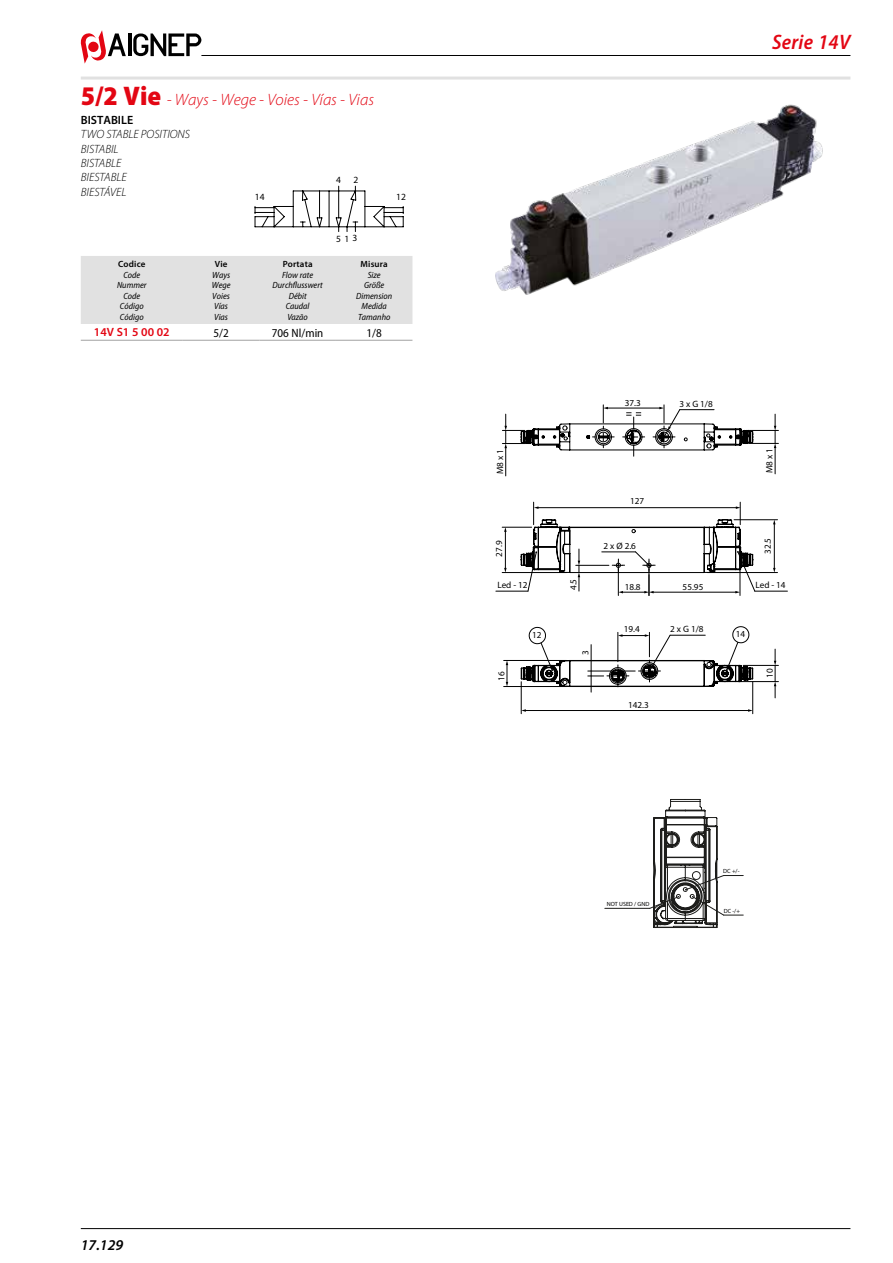
<style>
.page{position:relative;width:893px;height:1263px;background:#fff}
.page>*{position:absolute;margin:0;border:0;box-sizing:border-box;transform-origin:0 0}
.t1{font:italic 600 semi-condensed 21px "Myriad Pro";letter-spacing:.02em;color:#e30613}
.t2{font:italic 300 16.5px "Myriad Pro";color:#e30613}
.t3{font:italic 600 15px "Myriad Pro";color:#000}
.t4{font:italic 300 12px/14.4px "Myriad Pro";color:#000}
.t5{font:semi-condensed 12px "Myriad Pro";color:#000}
.t6{font:600 12px "Myriad Pro";color:#e30613}
.t7{font:600 12px "Myriad Pro";color:#000}
.t8{font:300 condensed 9.45px "Helvetica Neue LT Std";letter-spacing:.165em;color:#000}
.t9{font:9.15px "Myriad Pro";color:#000}
.t10{font:italic semi-condensed 9px/10.5px "Myriad Pro";color:#000;text-align:center}
.t11{font:600 9px "Myriad Pro";letter-spacing:.02em;color:#000}
.t12{font:6px "Myriad Pro";color:#000}
.s1{font-weight:900;font-style:normal;font-stretch:semi-condensed;font-size:27px}
</style>
<div class="page">
<hr style="left:81px;top:1228px;width:769px;height:1px;background:#000">
<hr style="left:201px;top:55px;width:649px;height:1px;background:#000">
<hr style="left:128px;top:33px;width:3px;height:23px;background:#000">
<svg style="left:133px;top:33px;width:68px;height:23px"></svg>
<svg style="left:80px;top:30px;width:46px;height:34px"></svg>
<hr style="left:81px;top:77px;width:769px;height:3px;background:#e1e1e1">
<img style="left:496px;top:104px;width:327px;height:191px">
<hr style="left:496px;top:591px;width:32px;height:1px;background:#000">
<hr style="left:755px;top:591px;width:32px;height:1px;background:#000">
<svg style="left:774px;top:414px;width:2px;height:60px"></svg>
<hr style="left:748px;top:430px;width:30px;height:1px;background:#000">
<hr style="left:748px;top:443px;width:30px;height:1px;background:#000">
<hr style="left:525px;top:710px;width:224px;height:1px;background:#000">
<hr style="left:752px;top:682px;width:1px;height:32px;background:#000">
<hr style="left:521px;top:682px;width:1px;height:32px;background:#000">
<hr style="left:505px;top:531px;width:1px;height:38px;background:#000">
<hr style="left:502px;top:527px;width:30px;height:1px;background:#000">
<hr style="left:502px;top:572px;width:65px;height:1px;background:#000">
<hr style="left:774px;top:523px;width:1px;height:46px;background:#000">
<hr style="left:734px;top:519px;width:43px;height:1px;background:#000">
<hr style="left:707px;top:572px;width:70px;height:1px;background:#000">
<svg style="left:506px;top:661px;width:2px;height:25px"></svg>
<hr style="left:504px;top:686px;width:63px;height:1px;background:#000">
<hr style="left:504px;top:660px;width:63px;height:1px;background:#000">
<svg style="left:774px;top:649px;width:2px;height:49px"></svg>
<hr style="left:739px;top:681px;width:39px;height:1px;background:#000">
<hr style="left:743px;top:665px;width:35px;height:1px;background:#000">
<svg style="left:520px;top:502px;width:235px;height:190px"></svg>
<svg style="left:502px;top:405px;width:251px;height:71px"></svg>
<hr style="left:605px;top:908px;width:45px;height:1px;background:#1d1d1b">
<svg style="left:649px;top:799px;width:94px;height:129px"></svg>
<svg style="left:255px;top:186px;width:149px;height:46px"></svg>
<div style="left:81px;top:256px;width:331px;height:68px;background:#e1e1e1"></div>
<hr style="left:259px;top:340px;width:77px;height:1px;background:#a1a1a1">
<hr style="left:81px;top:340px;width:102px;height:1px;background:#a1a1a1">
<hr style="left:183px;top:340px;width:76px;height:1px;background:#a1a1a1">
<hr style="left:336px;top:340px;width:76px;height:1px;background:#a1a1a1">
<h2 class="t2" style="left:81px;top:91px;width:295px"><span class="s1">5/2 Vie</span> - Ways - Wege - Voies - Vías - Vias</h2>
<h3 class="t7" style="left:81px;top:112px;width:54px">BISTABILE</h3>
<h3 class="t4" style="left:81px;top:127px;width:111px">TWO STABLE POSITIONS<br>BISTABIL<br>BISTABLE<br>BIESTABLE<br>BIESTÁVEL</h3>
<p class="t8" style="left:336px;top:174px;width:6px">4</p>
<p class="t8" style="left:354px;top:174px;width:6px">2</p>
<p class="t8" style="left:255px;top:191px;width:11px">14</p>
<p class="t8" style="left:396px;top:191px;width:11px">12</p>
<p class="t11" style="left:118px;top:258px;width:29px">Codice</p>
<p class="t10" style="left:117px;top:270px;width:31px">Code<br>Nummer<br>Code<br>Código<br>Código</p>
<p class="t11" style="left:215px;top:258px;width:14px">Vie</p>
<p class="t10" style="left:212px;top:270px;width:20px;text-align:left">Ways<br>Wege<br>Voies<br>Vías<br>Vias</p>
<p class="t11" style="left:283px;top:258px;width:31px">Portata</p>
<p class="t10" style="left:273px;top:270px;width:52px">Flow rate<br>Durchflusswert<br>Débit<br>Caudal<br>Vazão</p>
<p class="t8" style="left:336px;top:232px;width:23px">513</p>
<p class="t11" style="left:361px;top:258px;width:29px">Misura</p>
<p class="t10" style="left:356px;top:270px;width:37px">Size<br>Größe<br>Dimension<br>Medida<br>Tamanho</p>
<h3 class="t6" style="left:94px;top:324px;width:77px">14V S1 5 00 02</h3>
<h3 class="t5" style="left:213px;top:326px;width:17px">5/2</h3>
<h3 class="t5" style="left:272px;top:326px;width:53px">706 Nl/min</h3>
<h3 class="t5" style="left:367px;top:326px;width:17px">1/8</h3>
<h1 class="t1" style="left:772px;top:31px;width:80px">Serie 14V</h1>
<p class="t9" style="left:625px;top:397px;width:18px">37.3</p>
<p class="t9" style="left:679px;top:398px;width:35px">3 x G 1/8</p>
<p class="t9" style="left:494px;top:474px;width:26px;rotate:-90deg">M8 x 1</p>
<p class="t9" style="left:764px;top:473px;width:26px;rotate:-90deg">M8 x 1</p>
<p class="t9" style="left:630px;top:495px;width:16px">127</p>
<p class="t9" style="left:493px;top:557px;width:18px;rotate:-90deg">27.9</p>
<p class="t9" style="left:762px;top:554px;width:18px;rotate:-90deg">32.5</p>
<p class="t9" style="left:497px;top:579px;width:32px">Led - 12</p>
<p class="t9" style="left:568px;top:590px;width:13px;rotate:-90deg">4.5</p>
<p class="t9" style="left:756px;top:579px;width:32px">Led - 14</p>
<p class="t9" style="left:604px;top:540px;width:34px">2 x Ø 2.6</p>
<p class="t9" style="left:625px;top:581px;width:18px">18.8</p>
<p class="t9" style="left:683px;top:581px;width:22px">55.95</p>
<p class="t9" style="left:624px;top:624px;width:18px">19.4</p>
<p class="t9" style="left:670px;top:623px;width:35px">2 x G 1/8</p>
<p class="t9" style="left:532px;top:629px;width:11px">12</p>
<p class="t9" style="left:736px;top:628px;width:11px">14</p>
<p class="t9" style="left:580px;top:655px;width:6px;rotate:-90deg">3</p>
<p class="t9" style="left:496px;top:681px;width:11px;rotate:-90deg">16</p>
<p class="t9" style="left:764px;top:678px;width:11px;rotate:-90deg">10</p>
<p class="t9" style="left:628px;top:699px;width:22px">142.3</p>
<p class="t12" style="left:607px;top:900px;width:44px">NOT USED / GND</p>
<p class="t12" style="left:723px;top:868px;width:18px">DC +/-</p>
<p class="t12" style="left:724px;top:907px;width:18px">DC -/+</p>
<h3 class="t3" style="left:81px;top:1235px;width:44px">17.129</h3>
</div>
